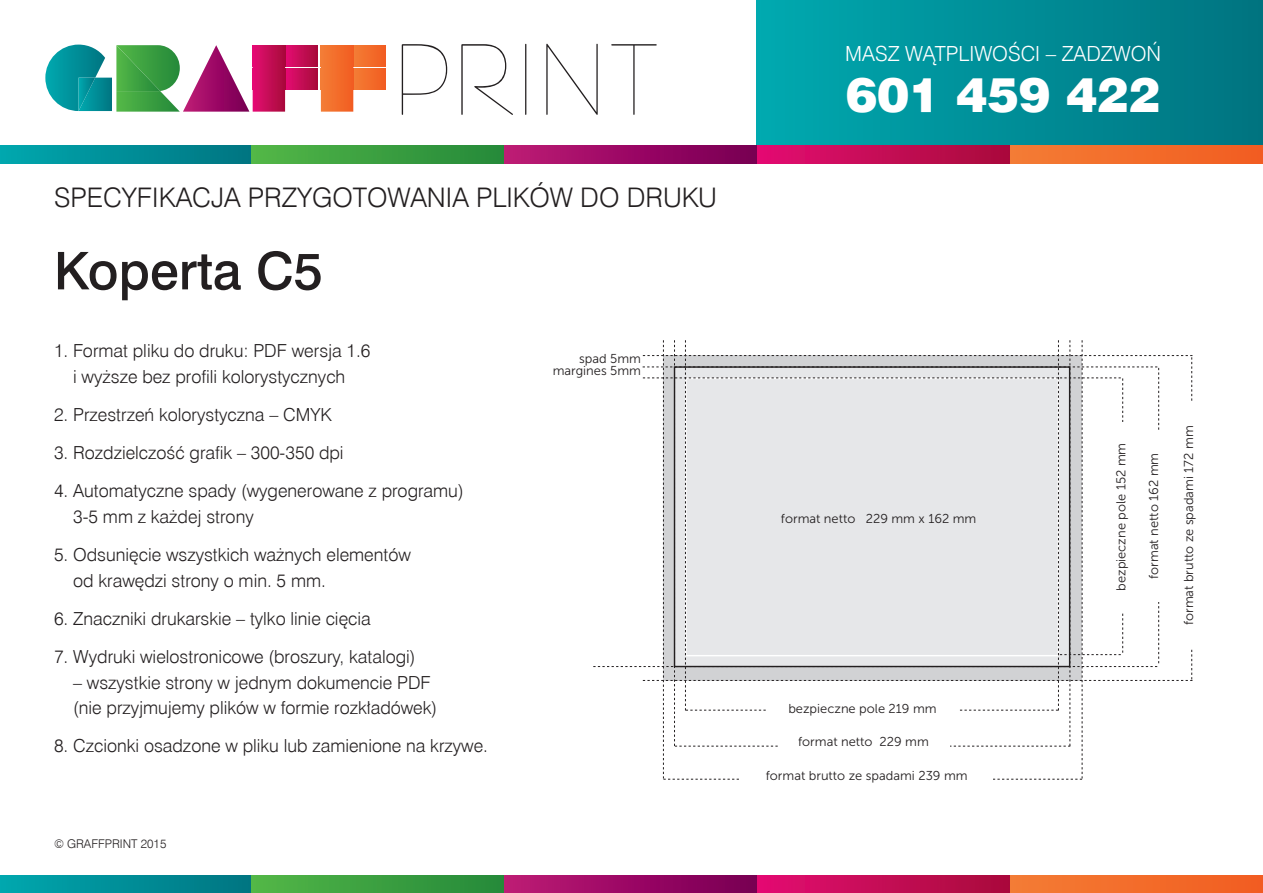
<style>
.page{position:relative;width:1263px;height:893px;background:#fff}
.page>*{position:absolute;margin:0;border:0;box-sizing:border-box;transform-origin:0 0}
.t1{font:78.3px "Bernhard Fashion EU";letter-spacing:.06em;color:#231f20;scale:.91 1}
.t2{font:52.05px "Swis 721 Md EU";color:#231f20}
.t3{font:47.85px "Swis 721 Blk EU";color:#fff}
.t4{font:27px "Swis 721 Lt EU";color:#231f20}
.t5{font:20.85px "Swis 721 Lt EU";color:#fff}
.t6{font:18px/25.5px "Swis 721 Lt EU";color:#231f20}
.t7{font:12.9px/12.3px "Museo Sans 300";color:#231f20;text-align:right}
.t8{font:12px "Swis 721 Lt EU";color:#231f20}
</style>
<div class="page">
<div style="left:757px;top:0;width:506px;height:154px;background:linear-gradient(to right,#00a9b0,#007380)"></div>
<svg style="left:593px;top:340px;width:599px;height:440px"></svg>
<div style="left:741px;top:771px;width:251px;height:41px;background:#fff"></div>
<div style="left:778px;top:736px;width:171px;height:23px;background:#fff"></div>
<div style="left:768px;top:703px;width:189px;height:24px;background:#fff"></div>
<div style="left:285px;top:45px;width:32px;height:21px;background:linear-gradient(to right,#e50c73,#aa0b3d)"></div>
<div style="left:285px;top:68px;width:32px;height:21px;background:linear-gradient(to right,#e50c73,#aa0b3d)"></div>
<svg style="left:45px;top:45px;width:240px;height:67px"></svg>
<div style="left:253px;top:45px;width:32px;height:21px;background:linear-gradient(to right,#e40d73,#aa0b3d)"></div>
<div style="left:253px;top:68px;width:32px;height:21px;background:linear-gradient(to right,#e40d73,#aa0b3d)"></div>
<svg style="left:353px;top:45px;width:33px;height:21px"></svg>
<svg style="left:353px;top:68px;width:33px;height:21px"></svg>
<svg style="left:321px;top:66px;width:32px;height:46px"></svg>
<div style="left:321px;top:45px;width:32px;height:21px;background:linear-gradient(to right,#f37d35,#f25e22)"></div>
<div style="left:321px;top:68px;width:32px;height:21px;background:linear-gradient(to right,#f37d35,#f25e22)"></div>
<div style="left:0;top:876px;width:251px;height:17px;background:linear-gradient(to right,#00a7ae,#007581)"></div>
<div style="left:251px;top:876px;width:253px;height:17px;background:linear-gradient(to right,#53b747,#24893a)"></div>
<div style="left:504px;top:876px;width:253px;height:17px;background:linear-gradient(to right,#be1975,#770053)"></div>
<div style="left:757px;top:876px;width:253px;height:17px;background:linear-gradient(to right,#e30c71,#a80b3a)"></div>
<div style="left:1010px;top:876px;width:253px;height:17px;background:linear-gradient(to right,#f37c35,#f25d21)"></div>
<div style="left:0;top:146px;width:251px;height:17px;background:linear-gradient(to right,#00a7ae,#007581)"></div>
<div style="left:251px;top:146px;width:253px;height:17px;background:linear-gradient(to right,#53b747,#24893a)"></div>
<div style="left:504px;top:146px;width:253px;height:17px;background:linear-gradient(to right,#be1975,#770053)"></div>
<div style="left:757px;top:146px;width:253px;height:17px;background:linear-gradient(to right,#e30c71,#a80b3a)"></div>
<div style="left:1010px;top:146px;width:253px;height:17px;background:linear-gradient(to right,#f37c35,#f25d21)"></div>
<div style="left:738px;top:493px;width:282px;height:51px;background:#e6e7e9"></div>
<h1 class="t1" style="left:394px;top:30px;width:292px">PRINT</h1>
<p class="t5" style="left:845px;top:41px;width:317px">MASZ WĄTPLIWOŚCI – ZADZWOŃ</p>
<h3 class="t3" style="left:846px;top:65px;width:316px">601 459 422</h3>
<h3 class="t4" style="left:54px;top:181px;width:664px">SPECYFIKACJA PRZYGOTOWANIA PLIKÓW DO DRUKU</h3>
<h2 class="t2" style="left:54px;top:239px;width:270px">Koperta C5</h2>
<p class="t6" style="left:54px;top:338px;width:318px;text-align:center">1. Format pliku do druku: PDF wersja 1.6 i wyższe bez profili kolorystycznych</p>
<p class="t6" style="left:54px;top:402px;width:279px">2. Przestrzeń kolorystyczna – CMYK</p>
<p class="t6" style="left:54px;top:440px;width:291px">3. Rozdzielczość grafik – 300-350 dpi</p>
<p class="t6" style="left:73px;top:479px;width:392px;text-indent:-19px">4. Automatyczne spady (wygenerowane z programu)<br>3-5 mm z każdej strony</p>
<p class="t6" style="left:73px;top:542px;width:339px;text-indent:-19px">5. Odsunięcie wszystkich ważnych elementów od krawędzi strony o min. 5 mm.</p>
<p class="t6" style="left:54px;top:606px;width:318px">6. Znaczniki drukarskie – tylko linie cięcia</p>
<p class="t6" style="left:54px;top:644px;width:363px">7. Wydruki wielostronicowe (broszury, katalogi)</p>
<p class="t6" style="left:73px;top:670px;width:366px">– wszystkie strony w jednym dokumencie PDF (nie przyjmujemy plików w formie rozkładówek)</p>
<p class="t6" style="left:54px;top:734px;width:435px">8. Czcionki osadzone w pliku lub zamienione na krzywe.</p>
<p class="t8" style="left:54px;top:836px;width:114px">© GRAFFPRINT 2015</p>
<p class="t7" style="left:553px;top:352px;width:90px">spad 5mm margines 5mm</p>
<p class="t7" style="left:781px;top:513px;width:197px">format netto 229 mm x 162 mm</p>
<p class="t7" style="left:788px;top:702px;width:150px">bezpieczne pole 219 mm</p>
<p class="t7" style="left:798px;top:735px;width:132px">format netto 229 mm</p>
<p class="t7" style="left:766px;top:770px;width:203px">format brutto ze spadami 239 mm</p>
<p class="t7" style="left:1115px;top:591px;width:149px;rotate:-90deg">bezpieczne pole 152 mm</p>
<p class="t7" style="left:1147px;top:579px;width:127px;rotate:-90deg">format netto 162 mm</p>
<p class="t7" style="left:1182px;top:625px;width:201px;rotate:-90deg">format brutto ze spadami 172 mm</p>
</div>
